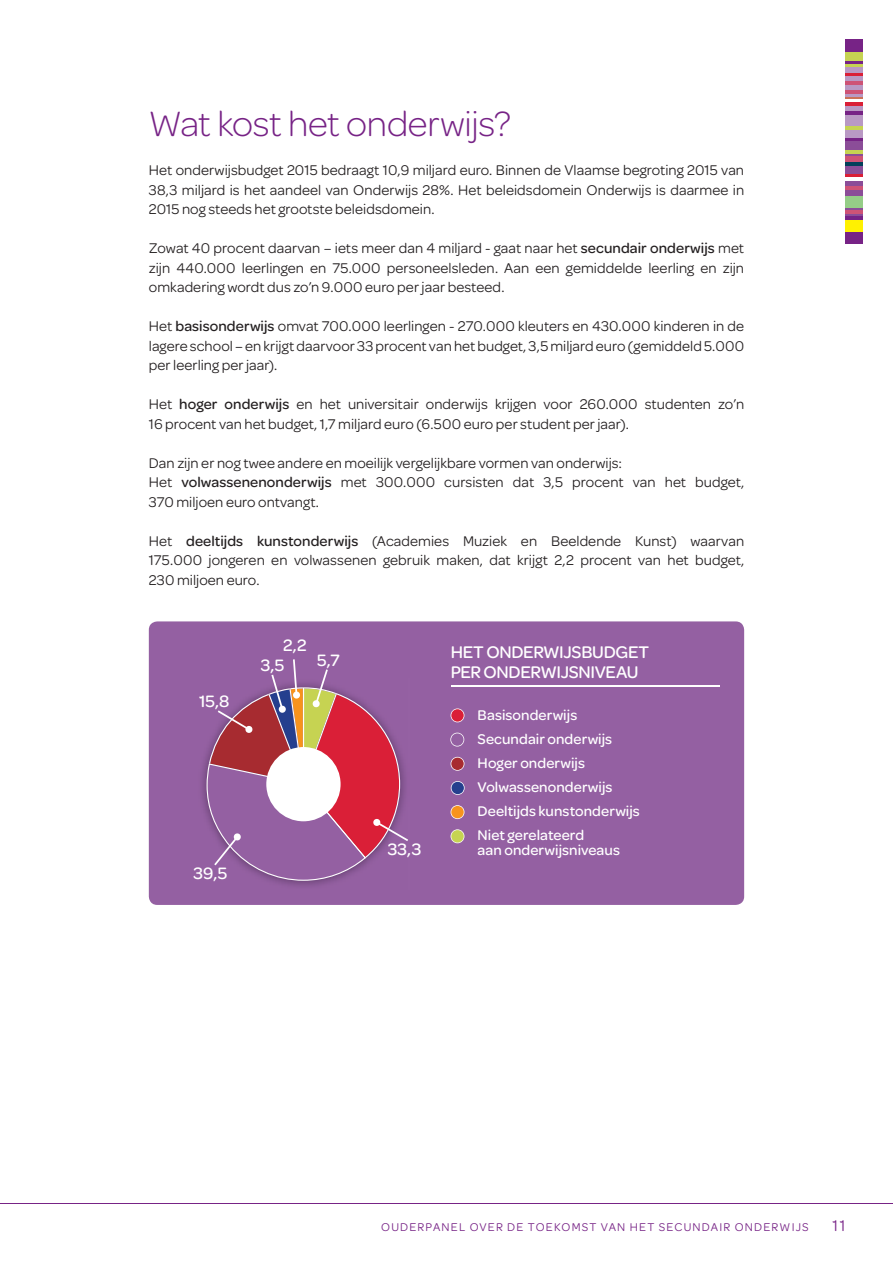
<style>
.page{position:relative;width:893px;height:1263px;background:#fff}
.page>*{position:absolute;margin:0;border:0;box-sizing:border-box;transform-origin:0 0}
.t1{font:300 37.5px "Omnes";letter-spacing:-.01em;color:#772386}
.t2{font:500 18px/19.5px "Omnes";letter-spacing:-.015em;color:#fff}
.t3{font:500 17.55px "Omnes";color:#fff}
.t4{font:16.5px "Omnes";color:#772386}
.t5{font:15px/19.5px "Omnes";letter-spacing:.005em;color:#231f20;text-align:justify}
.t6{font:500 15px/24px "Omnes";letter-spacing:.005em;color:#fff}
.t7{font:12px "Omnes";letter-spacing:.1em;color:#772386}
.s1{font-weight:500}
</style>
<div class="page">
<hr style="left:0;top:1203px;width:893px;height:1px;background:#772386">
<div style="left:845px;top:67px;width:18px;height:75px;background:#b999c4"></div>
<div style="left:845px;top:40px;width:18px;height:12px;background:#772386"></div>
<hr style="left:845px;top:73px;width:18px;height:3px;background:#da1f37">
<hr style="left:845px;top:82px;width:18px;height:3px;background:#ce5376">
<hr style="left:845px;top:91px;width:18px;height:3px;background:#ce5376">
<svg style="left:845px;top:97px;width:18px;height:2px"></svg>
<hr style="left:845px;top:100px;width:18px;height:3px;background:#fff">
<hr style="left:845px;top:103px;width:18px;height:3px;background:#da1f37">
<hr style="left:845px;top:112px;width:18px;height:3px;background:#772386">
<hr style="left:845px;top:127px;width:18px;height:3px;background:#c6d352">
<hr style="left:845px;top:139px;width:18px;height:3px;background:#772386">
<div style="left:845px;top:52px;width:18px;height:15px;background:#c6d352"></div>
<svg style="left:845px;top:61px;width:18px;height:2px"></svg>
<div style="left:845px;top:142px;width:18px;height:75px;background:#8b4d98"></div>
<hr style="left:845px;top:151px;width:18px;height:3px;background:#c6d352">
<div style="left:845px;top:157px;width:18px;height:6px;background:#ce5376"></div>
<hr style="left:845px;top:163px;width:18px;height:3px;background:#03405b">
<hr style="left:845px;top:175px;width:18px;height:3px;background:#da1f37">
<hr style="left:845px;top:178px;width:18px;height:3px;background:#fff">
<hr style="left:845px;top:186px;width:18px;height:3px;background:#ce5376">
<div style="left:845px;top:196px;width:18px;height:12px;background:#95cd87"></div>
<hr style="left:845px;top:211px;width:18px;height:3px;background:#ce5376">
<div style="left:845px;top:217px;width:18px;height:27px;background:#772386"></div>
<div style="left:845px;top:220px;width:18px;height:12px;background:#fff101"></div>
<div style="left:149px;top:621px;width:595px;height:284px;background:#9460a2;border-radius:9px"></div>
<svg style="left:451px;top:708px;width:13px;height:14px"></svg>
<svg style="left:450px;top:733px;width:14px;height:13px"></svg>
<svg style="left:451px;top:757px;width:13px;height:14px"></svg>
<svg style="left:451px;top:781px;width:14px;height:14px"></svg>
<svg style="left:451px;top:805px;width:13px;height:14px"></svg>
<svg style="left:451px;top:829px;width:13px;height:14px"></svg>
<svg style="left:203px;top:659px;width:205px;height:227px"></svg>
<hr style="left:451px;top:686px;width:268px;height:1px;background:#fff">
<h1 class="t1" style="left:149px;top:103px;width:364px">Wat kost het onderwijs?</h1>
<p class="t5" style="left:149px;top:161px;width:597px">Het onderwijsbudget 2015 bedraagt 10,9 miljard euro. Binnen de Vlaamse begroting 2015 van 38,3 miljard is het aandeel van Onderwijs 28%. Het beleidsdomein Onderwijs is daarmee in 2015 nog steeds het grootste beleidsdomein.</p>
<p class="t5" style="left:149px;top:239px;width:597px">Zowat 40 procent daarvan – iets meer dan 4 miljard - gaat naar het <span class="s1">secundair onderwijs</span> met zijn 440.000 leerlingen en 75.000 personeelsleden. Aan een gemiddelde leerling en zijn omkadering wordt dus zo’n 9.000 euro per jaar besteed.</p>
<p class="t5" style="left:149px;top:317px;width:597px">Het <span class="s1">basisonderwijs</span> omvat 700.000 leerlingen - 270.000 kleuters en 430.000 kinderen in de lagere school – en krijgt daarvoor 33 procent van het budget, 3,5 miljard euro (gemiddeld 5.000 per leerling per jaar).</p>
<p class="t5" style="left:149px;top:395px;width:597px">Het <span class="s1">hoger onderwijs</span> en het universitair onderwijs krijgen voor 260.000 studenten zo’n<br>16 procent van het budget, 1,7 miljard euro (6.500 euro per student per jaar).</p>
<p class="t5" style="left:149px;top:453px;width:597px;text-align:left">Dan zijn er nog twee andere en moeilijk vergelijkbare vormen van onderwijs:<br>Het <span class="s1">volwassenenonderwijs</span> met 300.000 cursisten dat 3,5 procent van het budget,<br>370 miljoen euro ontvangt.</p>
<p class="t5" style="left:149px;top:531px;width:597px">Het <span class="s1">deeltijds kunstonderwijs</span> (Academies Muziek en Beeldende Kunst) waarvan 175.000 jongeren en volwassenen gebruik maken, dat krijgt 2,2 procent van het budget, 230 miljoen euro.</p>
<p class="t3" style="left:199px;top:691px;width:32px">15,8</p>
<p class="t3" style="left:283px;top:635px;width:25px">2,2</p>
<p class="t3" style="left:261px;top:655px;width:25px">3,5</p>
<p class="t3" style="left:317px;top:650px;width:24px">5,7</p>
<p class="t3" style="left:194px;top:864px;width:35px">39,5</p>
<p class="t2" style="left:451px;top:643px;width:200px">HET ONDERWIJSBUDGET<br>PER ONDERWIJSNIVEAU</p>
<p class="t6" style="left:478px;top:703px;width:164px">Basisonderwijs<br>Secundair onderwijs<br>Hoger onderwijs<br>Volwassenonderwijs<br>Deeltijds kunstonderwijs<br>Niet gerelateerd</p>
<p class="t3" style="left:388px;top:839px;width:35px">33,3</p>
<p class="t6" style="left:478px;top:838px;width:144px">aan onderwijsniveaus</p>
<p class="t7" style="left:381px;top:1220px;width:429px">OUDERPANEL OVER DE TOEKOMST VAN HET SECUNDAIR ONDERWIJS</p>
<p class="t4" style="left:832px;top:1216px;width:15px">11</p>
</div>
